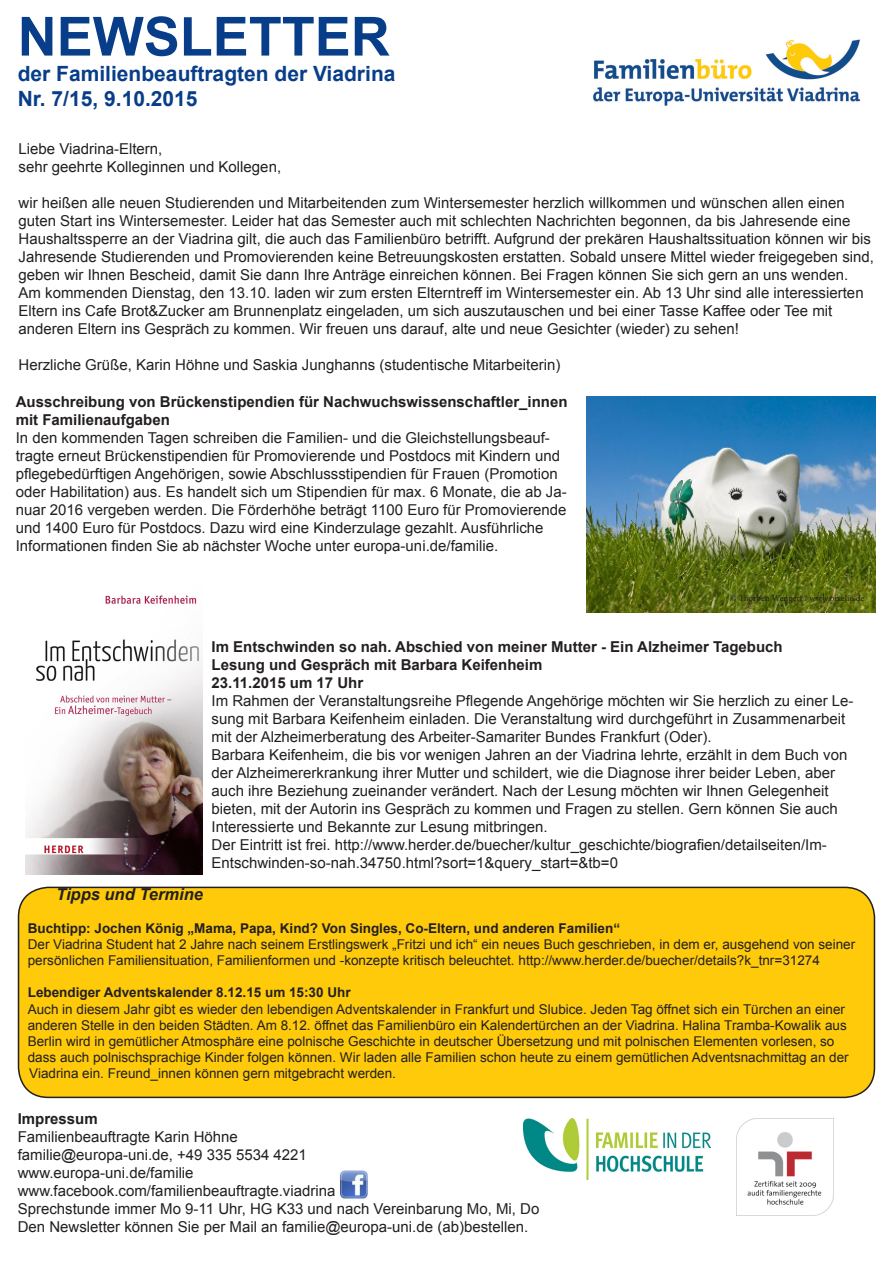
<style>
.page{position:relative;width:893px;height:1263px;background:#fff}
.page>*{position:absolute;margin:0;border:0;box-sizing:border-box;transform-origin:0 0}
.t1{font:700 54px "Arial";color:#083e89}
.t2{font:700 21px/25.2px "Arial";color:#083e89}
.t3{font:italic 700 16.5px "Arial";color:#231f20}
.t4{font:15px/18px "Arial";color:#231f20}
.t5{font:700 15px "Arial";color:#231f20}
.t6{font:13.5px/16.2px "Arial";color:#231f20}
.t7{font:9px "Minion Pro";color:#231f20}
.s1{font-weight:700}
</style>
<div class="page">
<img style="left:593px;top:39px;width:268px;height:67px">
<img style="left:523px;top:1119px;width:187px;height:60px">
<img style="left:737px;top:1119px;width:96px;height:96px">
<img style="left:339px;top:1170px;width:29px;height:29px">
<div style="left:19px;top:887px;width:855px;height:210px;background:#feca0a;border-radius:30px"></div>
<div style="left:18px;top:887px;width:857px;height:211px;border:2px solid #231f20;border-radius:30px"></div>
<img style="left:586px;top:396px;width:289px;height:216px">
<img style="left:26px;top:595px;width:177px;height:280px">
<p class="t1" style="left:18px;top:-1px;width:374px">NEWSLETTER</p>
<p class="t2" style="left:18px;top:61px;width:379px">der Familienbeauftragten der Viadrina<br>Nr. 7/15, 9.10.2015</p>
<p class="t4" style="left:19px;top:140px;width:145px">Liebe Viadrina-Eltern,</p>
<p class="t4" style="left:19px;top:158px;width:264px">sehr geehrte Kolleginnen und Kollegen,</p>
<p class="t4" style="left:19px;top:194px;width:857px">wir heißen alle neuen Studierenden und Mitarbeitenden zum Wintersemester herzlich willkommen und wünschen allen einen guten Start ins Wintersemester. Leider hat das Semester auch mit schlechten Nachrichten begonnen, da bis Jahresende eine Haushaltssperre an der Viadrina gilt, die auch das Familienbüro betrifft. Aufgrund der prekären Haushaltssituation können wir bis Jahresende Studierenden und Promovierenden keine Betreuungskosten erstatten. Sobald unsere Mittel wieder freigegeben sind, geben wir Ihnen Bescheid, damit Sie dann Ihre Anträge einreichen können. Bei Fragen können Sie sich gern an uns wenden.<br>Am kommenden Dienstag, den 13.10. laden wir zum ersten Elterntreff im Wintersemester ein. Ab 13 Uhr sind alle interessierten Eltern ins Cafe Brot&amp;Zucker am Brunnenplatz eingeladen, um sich auszutauschen und bei einer Tasse Kaffee oder Tee mit anderen Eltern ins Gespräch zu kommen. Wir freuen uns darauf, alte und neue Gesichter (wieder) zu sehen!</p>
<p class="t4" style="left:19px;top:356px;width:543px">Herzliche Grüße, Karin Höhne und Saskia Junghanns (studentische Mitarbeiterin)</p>
<p class="t4" style="left:16px;top:393px;width:553px"><span class="s1">Ausschreibung von Brückenstipendien für Nachwuchswissenschaftler_innen mit Familienaufgaben<br></span>In den kommenden Tagen schreiben die Familien- und die Gleichstellungsbeauf&shy;tragte erneut Brückenstipendien für Promovierende und Postdocs mit Kindern und pflegebedürftigen Angehörigen, sowie Abschlussstipendien für Frauen (Promotion oder Habilitation) aus. Es handelt sich um Stipendien für max. 6 Monate, die ab Ja&shy;nuar 2016 vergeben werden. Die Förderhöhe beträgt 1100 Euro für Promovierende und 1400 Euro für Postdocs. Dazu wird eine Kinderzulage gezahlt. Ausführliche Informationen finden Sie ab nächster Woche unter europa-uni.de/familie.</p>
<p class="t7" style="left:731px;top:592px;width:135px">© Thorben Wengert / www.pixelio.de</p>
<p class="t5" style="left:212px;top:636px;width:573px">Im Entschwinden so nah. Abschied von meiner Mutter - Ein Alzheimer Tagebuch</p>
<p class="t5" style="left:212px;top:654px;width:332px">Lesung und Gespräch mit Barbara Keifenheim</p>
<p class="t5" style="left:212px;top:672px;width:153px">23.11.2015 um 17 Uhr</p>
<p class="t4" style="left:212px;top:692px;width:644px">Im Rahmen der Veranstaltungsreihe Pflegende Angehörige möchten wir Sie herzlich zu einer Le&shy;sung mit Barbara Keifenheim einladen. Die Veranstaltung wird durchgeführt in Zusammenarbeit mit der Alzheimerberatung des Arbeiter-Samariter Bundes Frankfurt (Oder).</p>
<p class="t4" style="left:212px;top:746px;width:637px">Barbara Keifenheim, die bis vor wenigen Jahren an der Viadrina lehrte, erzählt in dem Buch von der Alzheimererkrankung ihrer Mutter und schildert, wie die Diagnose ihrer beider Leben, aber auch ihre Beziehung zueinander verändert. Nach der Lesung möchten wir Ihnen Gelegenheit bieten, mit der Autorin ins Gespräch zu kommen und Fragen zu stellen. Gern können Sie auch Interessierte und Bekannte zur Lesung mitbringen.</p>
<p class="t4" style="left:212px;top:836px;width:617px">Der Eintritt ist frei. http://www.herder.de/buecher/kultur_geschichte/biografien/detailseiten/Im-<br>Entschwinden-so-nah.34750.html?sort=1&amp;query_start=&amp;tb=0</p>
<p class="t3" style="left:56px;top:883px;width:148px">Tipps und Termine</p>
<p class="t6" style="left:28px;top:920px;width:829px"><span class="s1">Buchtipp: Jochen König „Mama, Papa, Kind? Von Singles, Co-Eltern, und anderen Familien“<br></span>Der Viadrina Student hat 2 Jahre nach seinem Erstlingswerk „Fritzi und ich“ ein neues Buch geschrieben, in dem er, ausgehend von seiner persönlichen Familiensituation, Familienformen und -konzepte kritisch beleuchtet. http://www.herder.de/buecher/details?k_tnr=31274</p>
<p class="t6" style="left:28px;top:984px;width:822px"><span class="s1">Lebendiger Adventskalender 8.12.15 um 15:30 Uhr<br></span>Auch in diesem Jahr gibt es wieder den lebendigen Adventskalender in Frankfurt und Slubice. Jeden Tag öffnet sich ein Türchen an einer anderen Stelle in den beiden Städten. Am 8.12. öffnet das Familienbüro ein Kalendertürchen an der Viadrina. Halina Tramba-Kowalik aus Berlin wird in gemütlicher Atmosphäre eine polnische Geschichte in deutscher Übersetzung und mit polnischen Elementen vorlesen, so dass auch polnischsprachige Kinder folgen können. Wir laden alle Familien schon heute zu einem gemütlichen Adventsnachmittag an der Viadrina ein. Freund_innen können gern mitgebracht werden.</p>
<p class="t4" style="left:18px;top:1109px;width:523px"><span class="s1">Impressum<br></span>Familienbeauftragte Karin Höhne<br>familie@europa-uni.de, +49 335 5534 4221<br>www.europa-uni.de/familie<br>www.facebook.com/familienbeauftragte.viadrina<br>Sprechstunde immer Mo 9-11 Uhr, HG K33 und nach Vereinbarung Mo, Mi, Do Den Newsletter können Sie per Mail an familie@europa-uni.de (ab)bestellen.</p>
</div>
